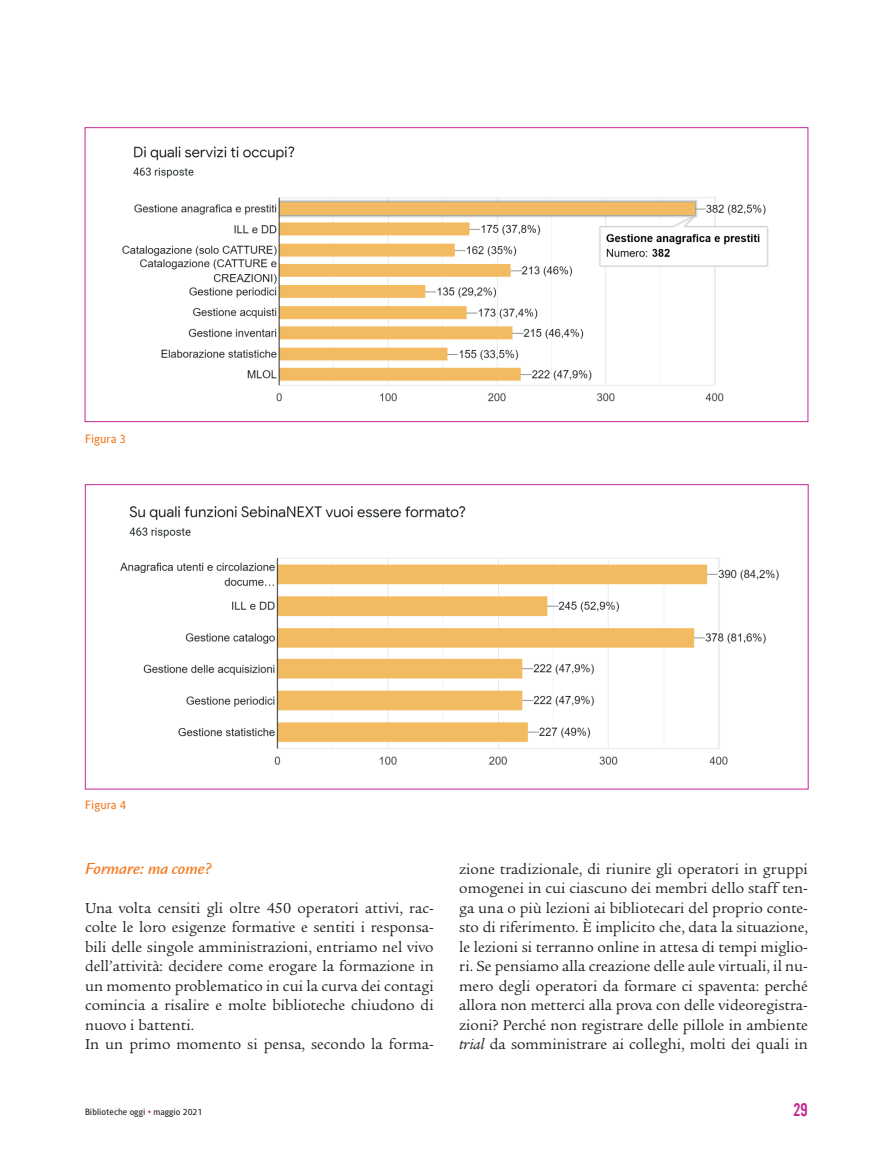
<style>
.page{position:relative;width:893px;height:1149px;background:#fff}
.page>*{position:absolute;margin:0;border:0;box-sizing:border-box;transform-origin:0 0}
.t1{font:18px "Alternate Gothic No 2 BT";color:#c52691}
.t2{font:17.25px "Legacy Sans Md ITCTT Medium Ita";color:#f47921}
.t3{font:15.75px/19.5px "Legacy Ser ITC";color:#231f20}
.t4{font:12px "Alber";color:#f47921}
.t5{font:9px "Alber";color:#231f20}
.s1{font-style:italic}
.s2{color:#c52691}
</style>
<div class="page">
<img style="left:122px;top:146px;width:647px;height:256px">
<img style="left:120px;top:506px;width:659px;height:259px">
<p class="t4" style="left:85px;top:432px;width:42px">Figura 3</p>
<p class="t4" style="left:85px;top:797px;width:42px">Figura 4</p>
<p class="t2" style="left:85px;top:858px;width:128px">Formare: ma come?</p>
<p class="t3" style="left:85px;top:897px;width:350px">Una volta censiti gli oltre 450 operatori attivi, rac&shy;colte le loro esigenze formative e sentiti i responsa&shy;bili delle singole amministrazioni, entriamo nel vivo dell’attività: decidere come erogare la formazione in un momento problematico in cui la curva dei contagi comincia a risalire e molte biblioteche chiudono di nuovo i battenti.<br>In un primo momento si pensa, secondo la forma-</p>
<p class="t3" style="left:459px;top:858px;width:350px;text-align:justify">zione tradizionale, di riunire gli operatori in gruppi omogenei in cui ciascuno dei membri dello staff ten&shy;ga una o più lezioni ai bibliotecari del proprio conte&shy;sto di riferimento. È implicito che, data la situazione, le lezioni si terranno online in attesa di tempi miglio&shy;ri. Se pensiamo alla creazione delle aule virtuali, il nu&shy;mero degli operatori da formare ci spaventa: perché allora non metterci alla prova con delle videoregistra&shy;zioni? Perché non registrare delle pillole in ambiente <span class="s1">trial</span> da somministrare ai colleghi, molti dei quali in</p>
<p class="t5" style="left:85px;top:1106px;width:119px">Biblioteche oggi <span class="s2">•</span> maggio 2021</p>
<p class="t1" style="left:793px;top:1099px;width:16px">29</p>
</div>
